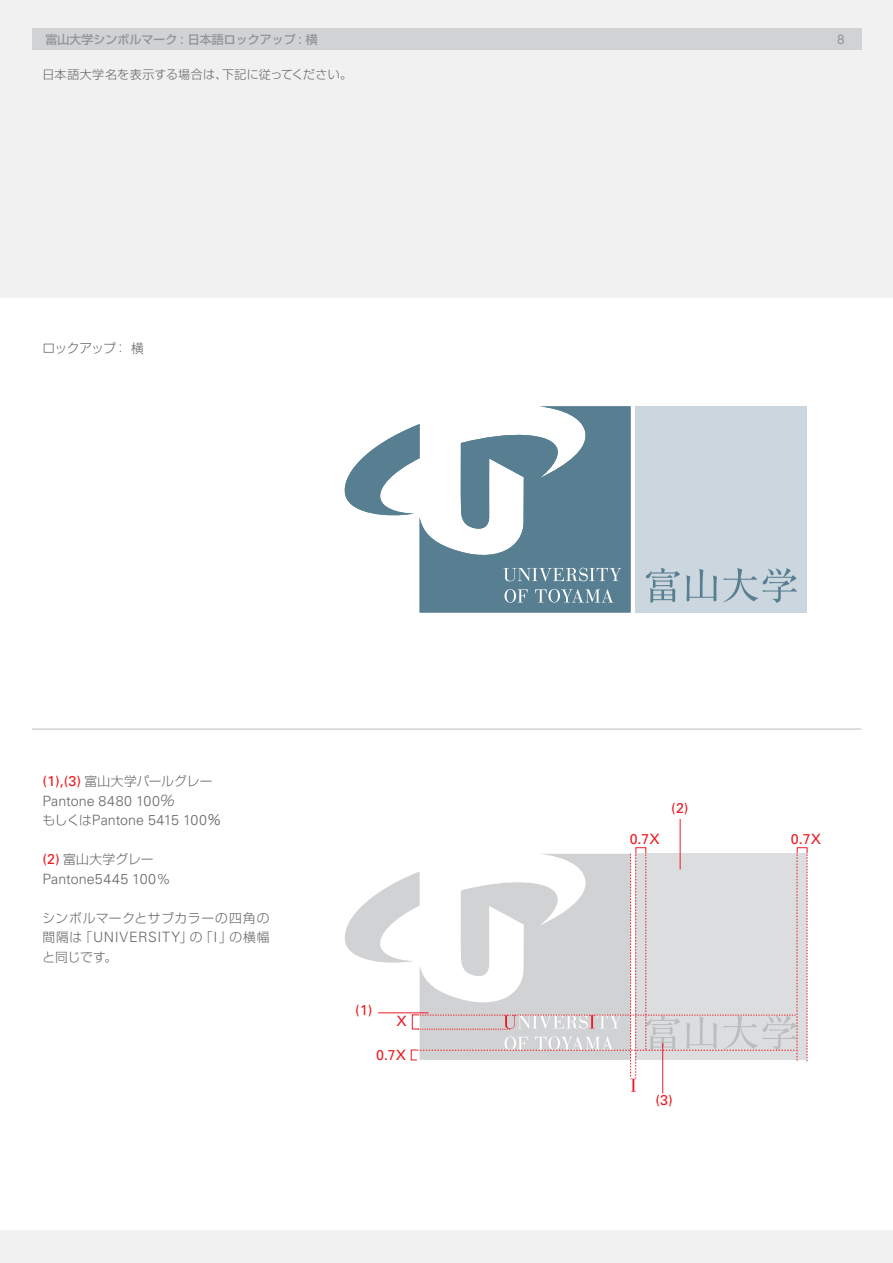
<style>
.page{position:relative;width:893px;height:1263px;background:#f1f1f2}
.page>*{position:absolute;margin:0;border:0;box-sizing:border-box;transform-origin:0 0}
.t1{font:300 14.25px/19.5px "Univers";letter-spacing:.005em;color:#666}
.t2{font:14.25px "Univers";color:#ed1c24}
.t3{font:13.5px "Helvetica Neue";color:#939598}
.t4{font:300 12.75px/19.5px "Shin Go";letter-spacing:.025em;color:#666;text-align:justify}
.t5{font:300 12px "Shin Go";letter-spacing:.015em;color:#666}
.t6{font:500 12px "Shin Go";color:#939598}
.s1{font-family:"Univers";font-weight:400;font-size:14.25px;color:#ed1c24}
.s2{font-family:"Shin Go"}
.s3{font-family:"Shin Go";font-size:12.75px}
.s4{font-family:"Hira Kaku Pro W3 90 pv RKSJ H";font-weight:400}
.s5{font-family:"Univers";font-size:14.25px}
</style>
<div class="page">
<div style="left:0;top:298px;width:893px;height:931px;background:#fff"></div>
<div style="left:32px;top:28px;width:829px;height:22px;background:#d1d2d4"></div>
<svg style="left:344px;top:406px;width:286px;height:207px"></svg>
<div style="left:636px;top:406px;width:171px;height:207px;background:#ccd6df"></div>
<svg style="left:686px;top:569px;width:31px;height:32px"></svg>
<svg style="left:723px;top:568px;width:74px;height:35px"></svg>
<svg style="left:646px;top:568px;width:34px;height:35px"></svg>
<svg style="left:807px;top:854px;width:1px;height:207px"></svg>
<svg style="left:541px;top:819px;width:266px;height:275px"></svg>
<hr style="left:32px;top:729px;width:829px;height:1px;background:#bbbdbf">
<svg style="left:344px;top:854px;width:454px;height:238px"></svg>
<div style="left:412px;top:1015px;width:7px;height:14px;border:1px solid #ed1c24"></div>
<p class="t6" style="left:46px;top:35px;width:274px">富山大学シンボルマーク : 日本語ロックアップ : 横</p>
<p class="t3" style="left:837px;top:31px;width:9px">8</p>
<p class="t5" style="left:42px;top:70px;width:311px">日本語大学名を表示する場合は、下記に従ってください。</p>
<p class="t4" style="left:42px;top:341px;width:103px">ロックアップ： 横</p>
<p class="t4" style="left:42px;top:773px;width:172px"><span class="s1">(1),(3)</span> 富山大学パールグレー</p>
<p class="t1" style="left:42px;top:792px;width:180px">Pantone 8480 100<span class="s2">％<br></span><span class="s3">もしくは</span>Pantone 5415 100<span class="s4">％</span></p>
<p class="t4" style="left:42px;top:851px;width:113px"><span class="s1">(2)</span> 富山大学グレー</p>
<p class="t1" style="left:42px;top:870px;width:130px">Pantone5445 100%</p>
<p class="t4" style="left:42px;top:910px;width:229px">シンボルマークとサブカラーの四角の間隔は「<span class="s5">UNIVERSITY</span>」の「<span class="s5">I</span>」の横幅と同じです。</p>
<p class="t2" style="left:355px;top:1005px;width:19px">(1)</p>
<p class="t2" style="left:396px;top:1016px;width:12px">X</p>
<p class="t2" style="left:376px;top:1050px;width:32px">0.7X</p>
<p class="t2" style="left:671px;top:803px;width:19px">(2)</p>
<p class="t2" style="left:630px;top:834px;width:32px">0.7X</p>
<p class="t2" style="left:791px;top:834px;width:32px">0.7X</p>
<p class="t2" style="left:655px;top:1095px;width:19px">(3)</p>
</div>
